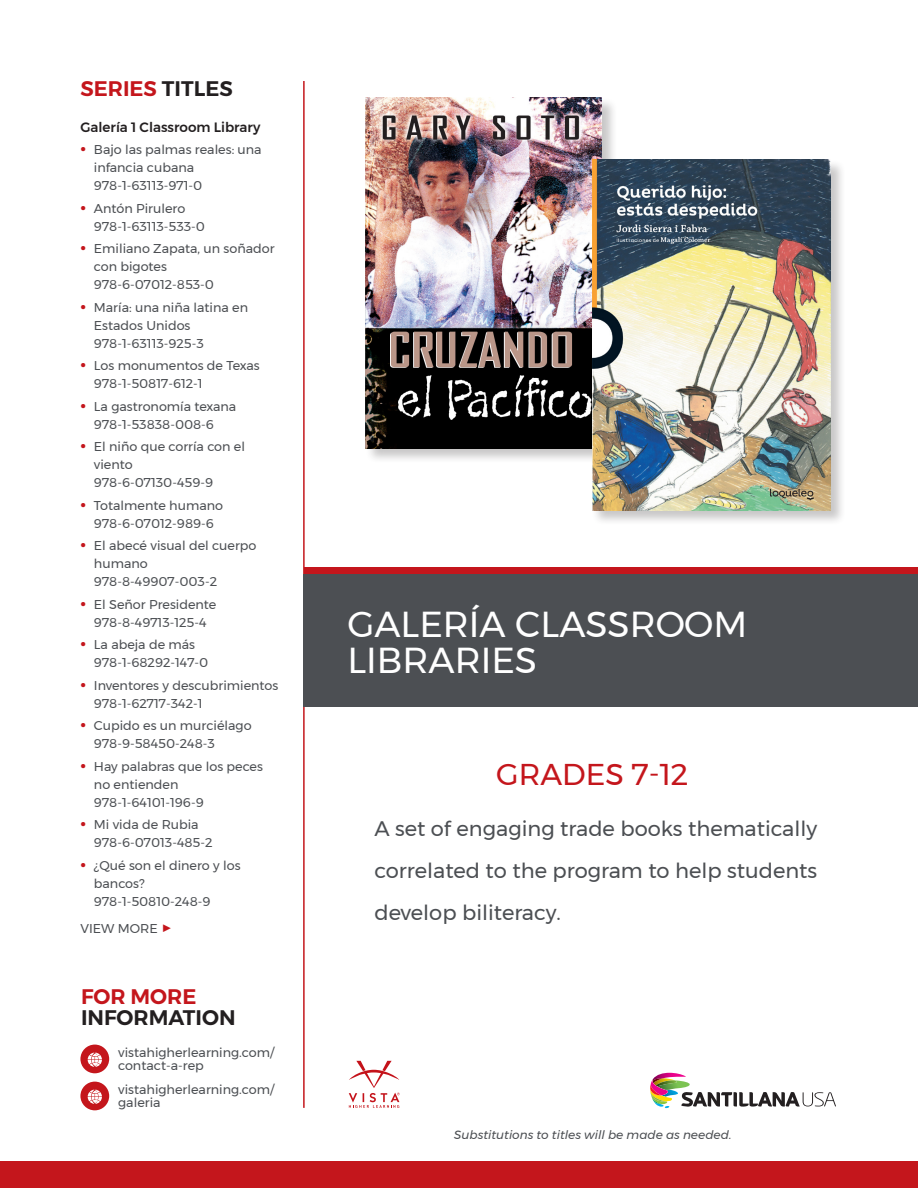
<style>
.page{position:relative;width:918px;height:1188px;background:#fff}
.page>*{position:absolute;margin:0;border:0;box-sizing:border-box;transform-origin:0 0}
.t1{font:36px/36px "Montserrat";color:#fff}
.t2{font:30px "Montserrat";color:#c4161c}
.t3{font:21px/42px "Montserrat";color:#4c4f53;text-align:justify}
.t4{font:600 21px "Montserrat";color:#c4161c}
.t5{font:600 21px "Montserrat";color:#231f20}
.t6{font:500 13.5px "Montserrat";color:#231f20}
.body{font:12.75px/18px "Montserrat";color:#4c4f53}
.Body_Bullet{font:12.75px "Montserrat";color:#4c4f53}
.t7{font:italic 12px "Montserrat";color:#4c4f53}
.s1{color:#231f20}
.s2{font-weight:600;font-size:18px;color:#c4161c}
.s3{font-size:18px;color:#c4161c}
</style>
<div class="page">
<div style="left:0;top:1161px;width:918px;height:27px;background:#c4161c"></div>
<hr style="left:303px;top:81px;width:2px;height:1027px;background:#c4161c">
<svg style="left:650px;top:1073px;width:186px;height:35px"></svg>
<svg style="left:349px;top:1061px;width:51px;height:47px"></svg>
<div style="left:304px;top:567px;width:614px;height:132px;background:#c4161c"></div>
<div style="left:303px;top:574px;width:615px;height:132px;background:#4c4f53"></div>
<div style="left:80px;top:1082px;width:29px;height:28px;background:#c4161c;border-radius:50%"></div>
<div style="left:80px;top:1045px;width:29px;height:28px;background:#c4161c;border-radius:50%"></div>
<svg style="left:88px;top:1090px;width:14px;height:14px"></svg>
<svg style="left:88px;top:1053px;width:14px;height:14px"></svg>
<div style="left:365px;top:97px;width:253px;height:367px;background:#231f20;opacity:.25"></div>
<img style="left:365px;top:97px;width:237px;height:351px">
<div style="left:592px;top:159px;width:254px;height:367px;background:#231f20;opacity:.25"></div>
<img style="left:592px;top:159px;width:238px;height:351px">
<h3 class="t4" style="left:80px;top:72px;width:154px">SERIES <span class="s1">TITLES</span></h3>
<p class="t6" style="left:80px;top:117px;width:182px">Galería 1 Classroom Library</p>
<p class="body" style="left:94px;top:141px;width:169px;text-indent:-14px"><span class="s2">•</span> Bajo las palmas reales: una infancia cubana<br>978-1-63113-971-0</p>
<p class="body" style="left:94px;top:199px;width:113px;text-indent:-14px"><span class="s2">•</span> Antón Pirulero<br>978-1-63113-533-0</p>
<p class="body" style="left:94px;top:240px;width:182px;text-indent:-14px"><span class="s2">•</span> Emiliano Zapata, un soñador con bigotes<br>978-6-07012-853-0</p>
<p class="body" style="left:94px;top:298px;width:156px;text-indent:-14px"><span class="s2">•</span> María: una niña latina en<br>Estados Unidos<br>978-1-63113-925-3</p>
<p class="body" style="left:94px;top:357px;width:167px;text-indent:-14px"><span class="s2">•</span> Los monumentos de Texas<br>978-1-50817-612-1</p>
<p class="body" style="left:94px;top:397px;width:144px;text-indent:-14px"><span class="s2">•</span> La gastronomía texana<br>978-1-53838-008-6</p>
<p class="body" style="left:94px;top:438px;width:153px;text-indent:-14px"><span class="s2">•</span> El niño que corría con el viento<br>978-6-07130-459-9</p>
<p class="body" style="left:80px;top:496px;width:144px;text-align:center"><span class="s2">•</span> Totalmente humano<br>978-6-07012-989-6</p>
<p class="body" style="left:94px;top:537px;width:164px;text-indent:-14px"><span class="s2">•</span> El abecé visual del cuerpo humano<br>978-8-49907-003-2</p>
<p class="body" style="left:80px;top:595px;width:138px;text-align:center"><span class="s2">•</span> El Señor Presidente<br>978-8-49713-125-4</p>
<p class="body" style="left:94px;top:636px;width:116px;text-indent:-14px"><span class="s2">•</span> La abeja de más<br>978-1-68292-147-0</p>
<p class="body" style="left:94px;top:676px;width:186px;text-indent:-14px"><span class="s2">•</span> Inventores y descubrimientos<br>978-1-62717-342-1</p>
<p class="body" style="left:94px;top:717px;width:159px;text-indent:-14px"><span class="s2">•</span> Cupido es un murciélago<br>978-9-58450-248-3</p>
<p class="body" style="left:94px;top:757px;width:171px;text-indent:-14px"><span class="s2">•</span> Hay palabras que los peces no entienden<br>978-1-64101-196-9</p>
<p class="body" style="left:94px;top:816px;width:120px;text-indent:-14px"><span class="s2">•</span> Mi vida de Rubia<br>978-6-07013-485-2</p>
<p class="body" style="left:94px;top:856px;width:148px;text-indent:-14px"><span class="s2">•</span> ¿Qué son el dinero y los bancos?<br>978-1-50810-248-9</p>
<p class="Body_Bullet" style="left:80px;top:919px;width:93px">VIEW MORE <span class="s3">▶</span></p>
<h3 class="t4" style="left:81px;top:980px;width:117px">FOR MORE</h3>
<h3 class="t5" style="left:81px;top:1001px;width:156px">INFORMATION</h3>
<p class="body" style="left:118px;top:1046px;width:157px;line-height:13.5px">vistahigherlearning.com/ contact-a-rep</p>
<p class="body" style="left:118px;top:1082px;width:157px;line-height:13.5px">vistahigherlearning.com/ galeria</p>
<p class="t1" style="left:347px;top:606px;width:401px">GALERÍA CLASSROOM<br>LIBRARIES</p>
<h1 class="t2" style="left:496px;top:751px;width:193px">GRADES 7-12</h1>
<h2 class="t3" style="left:374px;top:807px;width:444px">A set of engaging trade books thematically correlated to the program to help students develop biliteracy.</h2>
<p class="t7" style="left:454px;top:1126px;width:279px">Substitutions to titles will be made as needed.</p>
</div>
